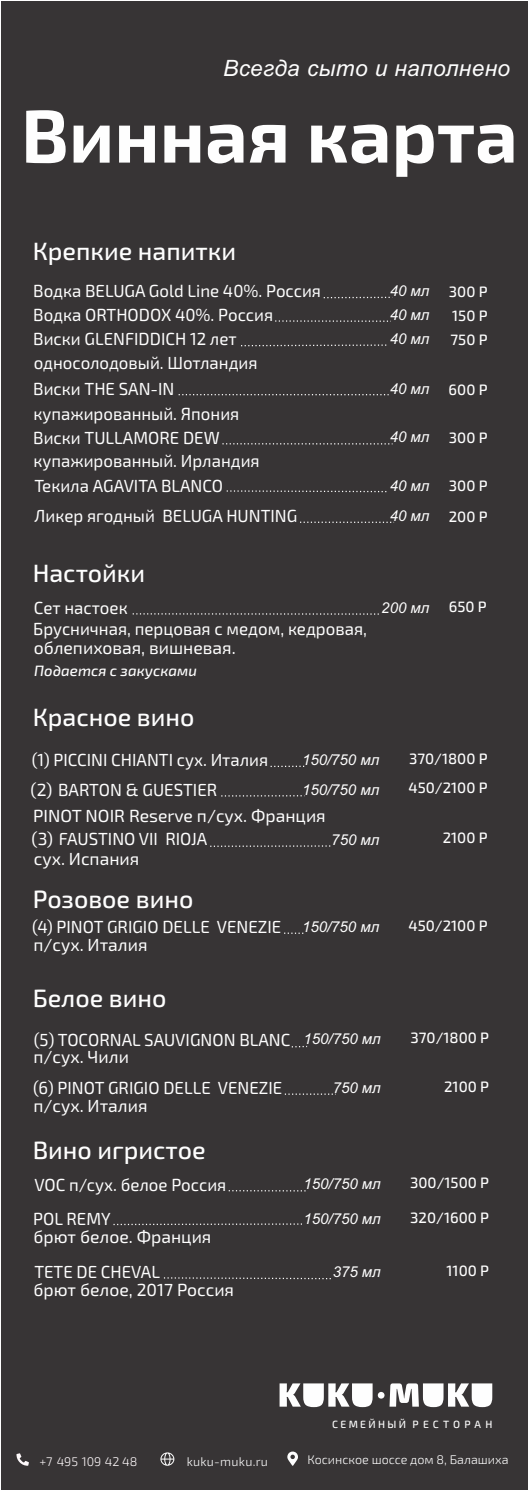
<style>
.page{position:relative;width:529px;height:1491px;background:#fff}
.page>*{position:absolute;margin:0;border:0;box-sizing:border-box;transform-origin:0 0}
.t1{font:700 75px "Exo 2";color:#fefefe}
.t2{font:500 25px "Exo 2";color:#fefefe}
.t3{font:italic 22.5px "Arial";letter-spacing:.02em;color:#fefefe}
.t4{font:17.5px/24px "Exo 2";color:#fefefe;scale:.96 1}
.t5{font:17.5px/23.2px "Exo 2";color:#fefefe}
.t6{font:500 15px "Exo 2";color:#fefefe}
.t7{font:italic 15px "Arial";color:#fefefe}
.t8{font:italic 500 15px "Exo 2";color:#fefefe}
.t9{font:300 12.5px "Exo 2";color:#fefefe}
.t10{font:300 12.5px "Exo 2";color:#fef9fb}
.t11{font:300 12.5px "Exo 2";letter-spacing:.02em;color:#fefefe}
.t12{font:500 10.5px "Exo 2";letter-spacing:.4em;color:#fefefe}
.s1{font-family:"Arial";font-style:italic;font-size:15px}
</style>
<div class="page">
<div style="left:1px;top:1px;width:526px;height:1488px;background:#373435"></div>
<svg style="left:287px;top:1451px;width:11px;height:14px"></svg>
<svg style="left:279px;top:1383px;width:93px;height:24px"></svg>
<svg style="left:378px;top:1383px;width:114px;height:24px"></svg>
<svg style="left:324px;top:297px;width:66px;height:1px"></svg>
<svg style="left:179px;top:394px;width:209px;height:2px"></svg>
<svg style="left:226px;top:490px;width:161px;height:3px"></svg>
<svg style="left:160px;top:1452px;width:14px;height:13px"></svg>
<svg style="left:16px;top:1453px;width:13px;height:12px"></svg>
<svg style="left:275px;top:320px;width:116px;height:2px"></svg>
<svg style="left:241px;top:344px;width:146px;height:3px"></svg>
<svg style="left:222px;top:443px;width:170px;height:2px"></svg>
<svg style="left:300px;top:522px;width:94px;height:1px"></svg>
<svg style="left:133px;top:613px;width:246px;height:2px"></svg>
<svg style="left:270px;top:766px;width:34px;height:1px"></svg>
<svg style="left:221px;top:795px;width:81px;height:1px"></svg>
<svg style="left:210px;top:845px;width:121px;height:2px"></svg>
<svg style="left:284px;top:932px;width:20px;height:2px"></svg>
<svg style="left:285px;top:1093px;width:51px;height:2px"></svg>
<svg style="left:229px;top:1190px;width:77px;height:1px"></svg>
<svg style="left:113px;top:1223px;width:189px;height:3px"></svg>
<svg style="left:164px;top:1277px;width:167px;height:3px"></svg>
<p class="t3" style="left:223px;top:60px;width:288px">Всегда сыто и наполнено</p>
<h1 class="t1" style="left:21px;top:110px;width:498px">Винная карта</h1>
<h2 class="t2" style="left:33px;top:242px;width:205px">Крепкие напитки</h2>
<p class="t4" style="left:33px;top:281px;width:301px">Водка BELUGA Gold Line 40%. Россия</p>
<p class="t7" style="left:389px;top:285px;width:41px">40 мл</p>
<p class="t6" style="left:449px;top:286px;width:40px">300 Р</p>
<p class="t4" style="left:33px;top:305px;width:251px">Водка ORTHODOX 40%. Россия</p>
<p class="t7" style="left:389px;top:309px;width:41px">40 мл</p>
<p class="t6" style="left:452px;top:310px;width:37px">150 Р</p>
<p class="t4" style="left:33px;top:329px;width:213px">Виски GLENFIDDICH 12 лет</p>
<p class="t7" style="left:389px;top:333px;width:41px">40 мл</p>
<p class="t6" style="left:450px;top:334px;width:39px">750 Р</p>
<p class="t4" style="left:34px;top:353px;width:234px">односолодовый. Шотландия</p>
<p class="t4" style="left:33px;top:379px;width:148px">Виски THE SAN-IN</p>
<p class="t7" style="left:389px;top:383px;width:41px">40 мл</p>
<p class="t6" style="left:448px;top:384px;width:41px">600 Р</p>
<p class="t4" style="left:33px;top:403px;width:216px">купажированный. Япония<br>Виски TULLAMORE DEW</p>
<p class="t7" style="left:389px;top:431px;width:41px">40 мл</p>
<p class="t6" style="left:449px;top:432px;width:40px">300 Р</p>
<p class="t4" style="left:33px;top:450px;width:237px;line-height:25px">купажированный. Ирландия<br>Текила AGAVITA BLANCO</p>
<p class="t7" style="left:389px;top:480px;width:41px">40 мл</p>
<p class="t6" style="left:449px;top:481px;width:40px">300 Р</p>
<p class="t4" style="left:35px;top:506px;width:275px">Ликер ягодный BELUGA HUNTING</p>
<p class="t7" style="left:389px;top:510px;width:41px">40 мл</p>
<p class="t6" style="left:449px;top:511px;width:40px">200 Р</p>
<h2 class="t2" style="left:33px;top:564px;width:114px">Настойки</h2>
<p class="t4" style="left:34px;top:598px;width:99px">Сет настоек</p>
<p class="t7" style="left:381px;top:602px;width:49px">200 мл</p>
<p class="t6" style="left:449px;top:601px;width:39px">650 Р</p>
<p class="t4" style="left:33px;top:621px;width:349px;line-height:18.9px">Брусничная, перцовая с медом, кедровая, облепиховая, вишневая.</p>
<p class="t8" style="left:34px;top:665px;width:164px">Подается с закусками</p>
<h2 class="t2" style="left:33px;top:708px;width:163px">Красное вино</h2>
<p class="t4" style="left:32px;top:750px;width:248px">(1) PICCINI CHIANTI cух. Италия</p>
<p class="t7" style="left:302px;top:754px;width:79px">150/750 мл</p>
<p class="t6" style="left:409px;top:753px;width:80px">370/1800 Р</p>
<p class="t5" style="left:31px;top:780px;width:188px">(2) BARTON &amp; GUESTIER</p>
<p class="t7" style="left:302px;top:783px;width:79px">150/750 мл</p>
<p class="t6" style="left:408px;top:783px;width:81px">450/2100 Р</p>
<p class="t5" style="left:32px;top:806px;width:295px">PINOT NOIR Reserve п/cух. Франция (3) FAUSTINO VII RIOJA</p>
<p class="t7" style="left:331px;top:834px;width:49px">750 мл</p>
<p class="t6" style="left:443px;top:833px;width:46px">2100 Р</p>
<p class="t5" style="left:34px;top:849px;width:107px">cух. Испания</p>
<h2 class="t2" style="left:33px;top:890px;width:162px">Розовое вино</h2>
<p class="t5" style="left:33px;top:935px;width:116px">п/cух. Италия</p>
<h2 class="t2" style="left:33px;top:989px;width:135px">Белое вино</h2>
<p class="t4" style="left:34px;top:1029px;width:363px">(5) TOCORNAL SAUVIGNON BLANС <span class="s1">150/750 мл</span></p>
<p class="t6" style="left:410px;top:1033px;width:80px">370/1800 Р</p>
<p class="t5" style="left:33px;top:1043px;width:250px;line-height:30.6px">п/cух. Чили<br>(6) PINOT GRIGIO DELLE VENEZIE</p>
<p class="t4" style="left:32px;top:917px;width:363px">(4) PINOT GRIGIO DELLE VENEZIE <span class="s1">150/750 мл</span></p>
<p class="t6" style="left:408px;top:920px;width:81px">450/2100 Р</p>
<p class="t7" style="left:333px;top:1082px;width:49px">750 мл</p>
<p class="t6" style="left:444px;top:1081px;width:46px">2100 Р</p>
<p class="t5" style="left:33px;top:1095px;width:116px">п/cух. Италия</p>
<h2 class="t2" style="left:33px;top:1141px;width:175px">Вино игристое</h2>
<p class="t4" style="left:34px;top:1174px;width:201px">VOC п/сух. белое Россия</p>
<p class="t7" style="left:303px;top:1178px;width:79px">150/750 мл</p>
<p class="t6" style="left:410px;top:1178px;width:80px">300/1500 Р</p>
<p class="t4" style="left:33px;top:1208px;width:82px">POL REMY</p>
<p class="t7" style="left:303px;top:1213px;width:79px">150/750 мл</p>
<p class="t6" style="left:410px;top:1212px;width:80px">320/1600 Р</p>
<p class="t5" style="left:34px;top:1220px;width:179px;line-height:35.5px">брют белое. Франция<br>TETE DE CHEVAL</p>
<p class="t7" style="left:333px;top:1266px;width:49px">375 мл</p>
<p class="t6" style="left:446px;top:1265px;width:44px">1100 Р</p>
<p class="t5" style="left:34px;top:1280px;width:202px">брют белое, 2017 Россия</p>
<p class="t12" style="left:332px;top:1421px;width:162px">С Е М Е Й Н Ы Й РЕСТОРАН</p>
<p class="t10" style="left:39px;top:1457px;width:100px">+7 495 109 42 48</p>
<p class="t11" style="left:187px;top:1457px;width:83px">kuku-muku.ru</p>
<p class="t9" style="left:307px;top:1455px;width:202px">Косинское шоссе дом 8, Балашиха</p>
</div>
